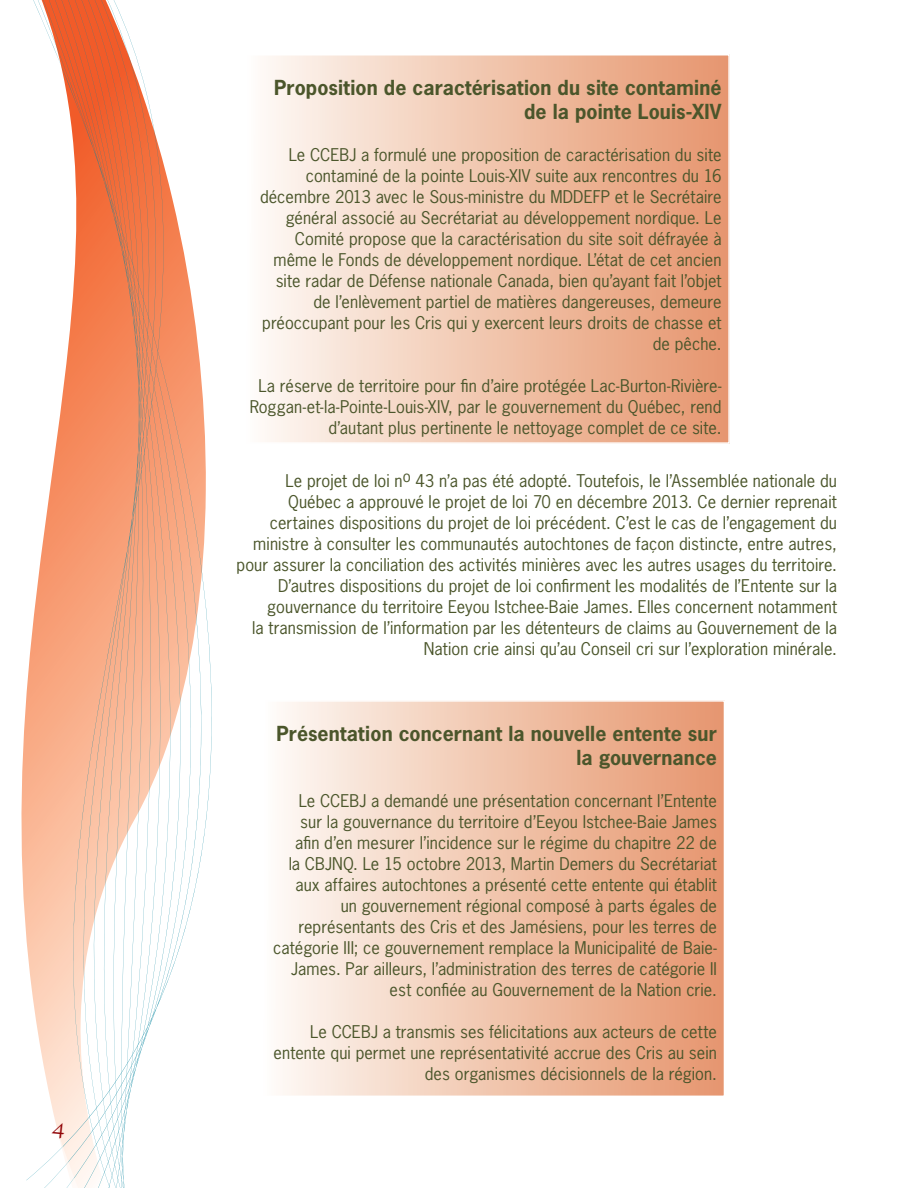
<style>
.page{position:relative;width:918px;height:1188px;background:#fff}
.page>*{position:absolute;margin:0;border:0;box-sizing:border-box;transform-origin:0 0}
.t1{font:22.5px "Apple Chancery";color:#910508}
.t2{font:700 19.5px/24px "News Gothic Std";letter-spacing:.005em;color:#4b562b;text-align:right}
.t3{font:16.5px/21px "News Gothic Std";letter-spacing:.005em;color:#4b562b;text-align:right}
</style>
<div class="page">
<svg style="left:21px;top:497px;width:28px;height:472px"></svg>
<svg style="left:49px;top:0;width:163px;height:1188px"></svg>
<svg style="left:33px;top:0;width:70px;height:178px"></svg>
<svg style="left:26px;top:969px;width:77px;height:219px"></svg>
<div style="left:241px;top:55px;width:488px;height:388px;background:linear-gradient(to right,#fefbf7,#e6946b)"></div>
<div style="left:240px;top:54px;width:490px;height:390px;border:2px solid #fff"></div>
<div style="left:258px;top:701px;width:466px;height:395px;background:linear-gradient(to right,#fefcf7,#e6946b)"></div>
<div style="left:258px;top:700px;width:467px;height:397px;border:2px solid #fff"></div>
<h1 class="t1" style="left:51px;top:1110px;width:15px">4</h1>
<p class="t2" style="left:274px;top:75px;width:449px">Proposition de caractérisation du site contaminé de la pointe Louis-XIV</p>
<p class="t3" style="left:260px;top:144px;width:463px">Le CCEBJ a formulé une proposition de caractérisation du site contaminé de la pointe Louis-XIV suite aux rencontres du 16 décembre 2013 avec le Sous-ministre du MDDEFP et le Secrétaire général associé au Secrétariat au développement nordique. Le Comité propose que la caractérisation du site soit défrayée à même le Fonds de développement nordique. L’état de cet ancien site radar de Défense nationale Canada, bien qu’ayant fait l’objet de l’enlèvement partiel de matières dangereuses, demeure préoccupant pour les Cris qui y exercent leurs droits de chasse et de pêche.</p>
<p class="t3" style="left:250px;top:375px;width:473px">La réserve de territoire pour fin d’aire protégée Lac-Burton-Rivière-<br>Roggan-et-la-Pointe-Louis-XIV, par le gouvernement du Québec, rend d’autant plus pertinente le nettoyage complet de ce site.</p>
<p class="t3" style="left:237px;top:470px;width:602px">Le projet de loi n<sup>o</sup> 43 n’a pas été adopté. Toutefois, le l’Assemblée nationale du Québec a approuvé le projet de loi 70 en décembre 2013. Ce dernier reprenait certaines dispositions du projet de loi précédent. C’est le cas de l’engagement du ministre à consulter les communautés autochtones de façon distincte, entre autres, pour assurer la conciliation des activités minières avec les autres usages du territoire.<br>D’autres dispositions du projet de loi confirment les modalités de l’Entente sur la gouvernance du territoire Eeyou Istchee-Baie James. Elles concernent notamment<br>la transmission de l’information par les détenteurs de claims au Gouvernement de la Nation crie ainsi qu’au Conseil cri sur l’exploration minérale.</p>
<p class="t2" style="left:277px;top:721px;width:442px">Présentation concernant la nouvelle entente sur la gouvernance</p>
<p class="t3" style="left:273px;top:790px;width:445px">Le CCEBJ a demandé une présentation concernant l’Entente sur la gouvernance du territoire d’Eeyou Istchee-Baie James afin d’en mesurer l’incidence sur le régime du chapitre 22 de<br>la CBJNQ. Le 15 octobre 2013, Martin Demers du Secrétariat aux affaires autochtones a présenté cette entente qui établit<br>un gouvernement régional composé à parts égales de représentants des Cris et des Jamésiens, pour les terres de catégorie III; ce gouvernement remplace la Municipalité de Baie-James. Par ailleurs, l’administration des terres de catégorie II est confiée au Gouvernement de la Nation crie.</p>
<p class="t3" style="left:274px;top:1021px;width:445px">Le CCEBJ a transmis ses félicitations aux acteurs de cette entente qui permet une représentativité accrue des Cris au sein des organismes décisionnels de la région.</p>
</div>
